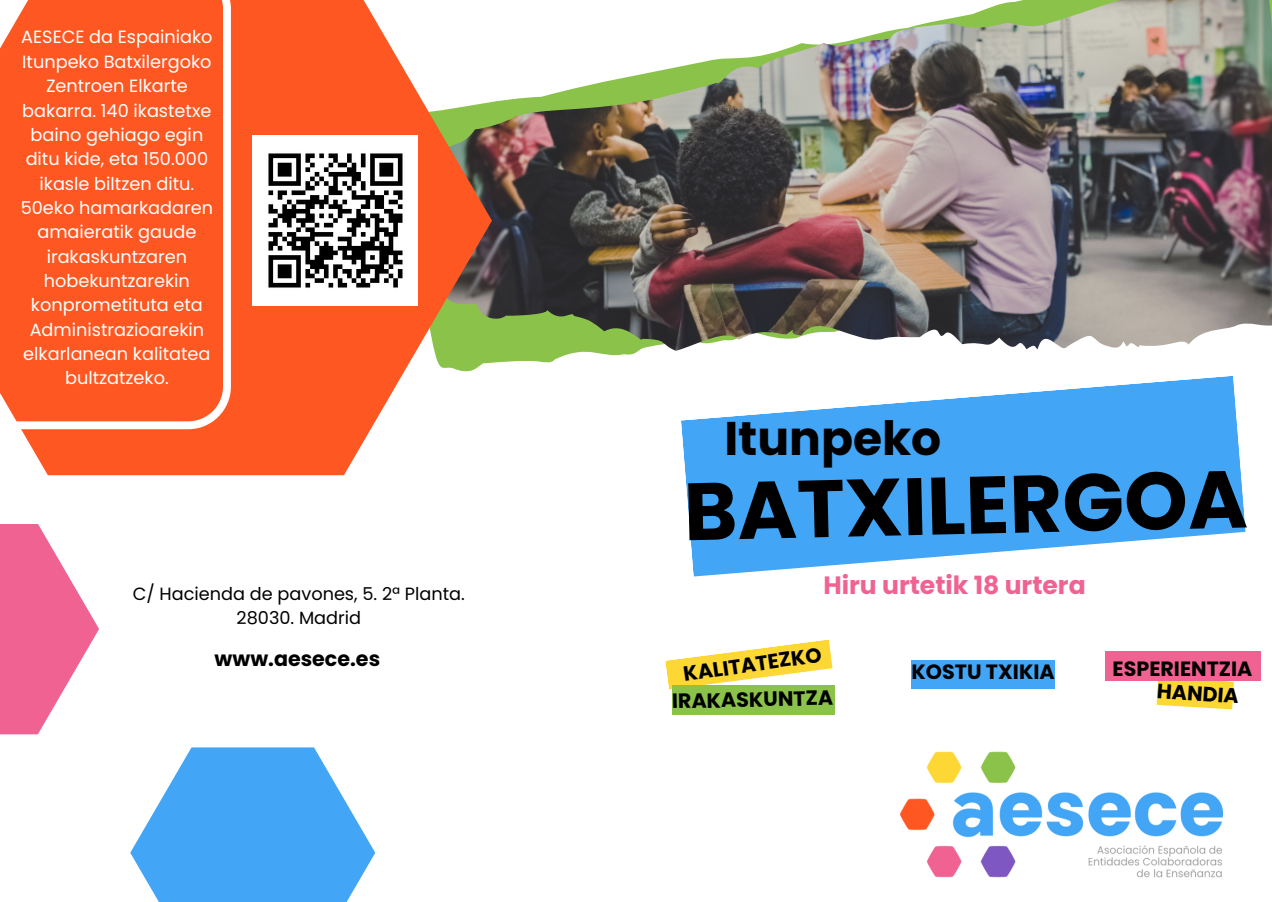
<style>
.page{position:relative;width:1272px;height:902px;background:#fff}
.page>*{position:absolute;margin:0;border:0;box-sizing:border-box;transform-origin:0 0}
.t1{font:700 81px "Poppins";color:#000}
.t2{font:700 47.1px "Poppins";color:#000}
.t3{font:700 25.05px "Poppins";color:#f06292}
.t4{font:700 20.7px "Poppins";color:#000}
.t5{font:17.7px/24.3px "Poppins";color:#fcffff;text-align:center}
.t6{font:17.7px/24.3px "Poppins";color:#000;text-align:center}
</style>
<div class="page">
<img style="left:492px;top:0;width:779px;height:360px">
<svg style="left:681px;top:376px;width:564px;height:200px;fill:#42a5f5"></svg>
<div style="left:910px;top:659px;width:144px;height:28px;background:#42a5f5"></div>
<img style="left:900px;top:751px;width:321px;height:126px">
<svg style="left:665px;top:639px;width:167px;height:50px"></svg>
<div style="left:671px;top:684px;width:163px;height:30px;background:#8bc34a"></div>
<svg style="left:1156px;top:680px;width:77px;height:29px;background:#fcd748"></svg>
<div style="left:1104px;top:651px;width:155px;height:29px;background:#f06292"></div>
<svg style="left:21px;top:0;width:471px;height:475px;fill:#ff5722"></svg>
<div style="left:0;top:0;width:231px;height:429px;background:#ff5722"></div>
<img style="left:253px;top:135px;width:164px;height:170px">
<svg style="left:0;top:524px;width:99px;height:210px;fill:#f06292"></svg>
<svg style="left:130px;top:747px;width:245px;height:154px"></svg>
<p class="t5" style="left:21px;top:25px;width:194px">AESECE da Espainiako<br>Itunpeko Batxilergoko<br>Zentroen Elkarte bakarra. 140 ikastetxe baino gehiago egin ditu kide, eta 150.000 ikasle biltzen ditu.<br>50eko hamarkadaren amaieratik gaude irakaskuntzaren hobekuntzarekin konprometituta eta<br>Administrazioarekin elkarlanean kalitatea bultzatzeko.</p>
<p class="t6" style="left:133px;top:581px;width:333px">C/ Hacienda de pavones, 5. 2ª Planta.<br>28030. Madrid</p>
<p class="t4" style="left:214px;top:644px;width:167px">www.aesece.es</p>
<h2 class="t2" style="left:724px;top:405px;width:218px">Itunpeko</h2>
<h1 class="t1" style="left:683px;top:453px;width:565px;rotate:-1deg">BATXILERGOA</h1>
<h3 class="t3" style="left:823px;top:567px;width:263px">Hiru urtetik 18 urtera</h3>
<p class="t4" style="left:681px;top:659px;width:141px;rotate:-8deg">KALITATEZKO</p>
<p class="t4" style="left:671px;top:686px;width:163px;rotate:-1deg">IRAKASKUNTZA</p>
<p class="t4" style="left:911px;top:657px;width:145px">KOSTU TXIKIA</p>
<p class="t4" style="left:1112px;top:653px;width:141px">ESPERIENTZIA</p>
<p class="t4" style="left:1157px;top:675px;width:84px;rotate:4deg">HANDIA</p>
</div>
